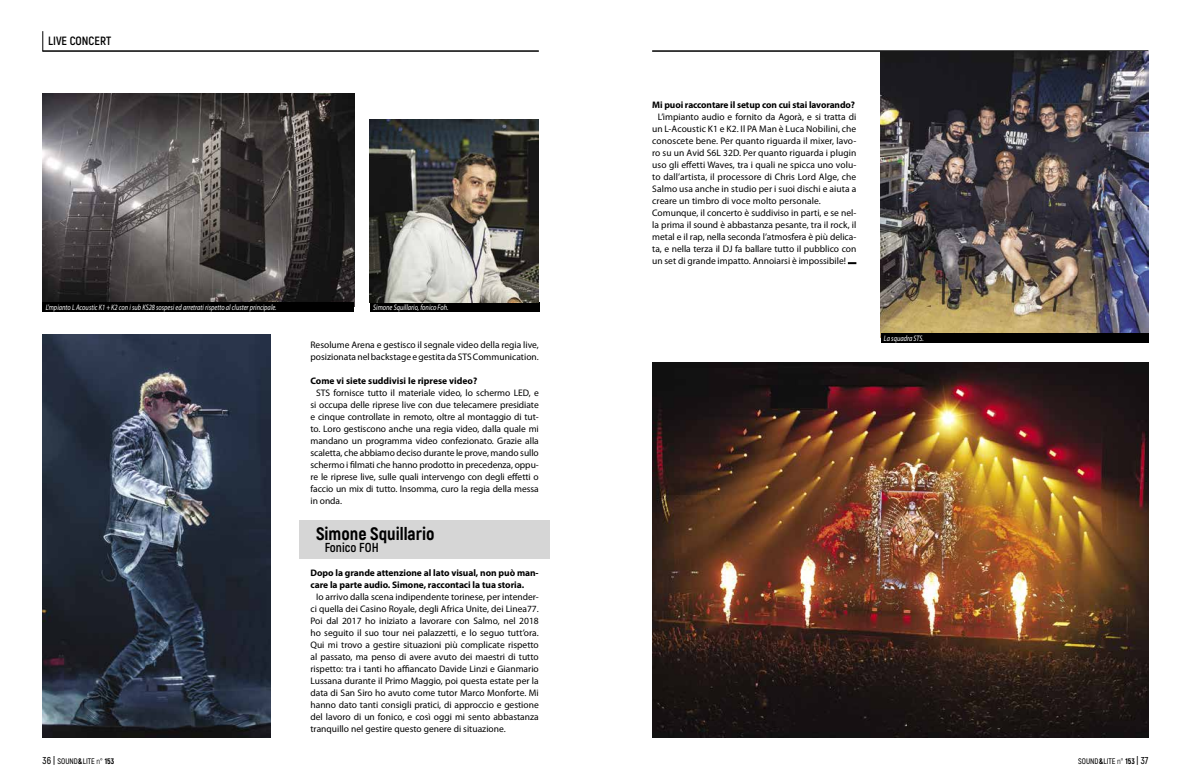
<style>
.page{position:relative;width:1191px;height:780px;background:#fff}
.page>*{position:absolute;margin:0;border:0;box-sizing:border-box;transform-origin:0 0}
.t1{font:800 18px "Akrobat";color:#000}
.t2{font:700 13px "Akrobat";color:#000}
.t3{font:700 12px "Akrobat";color:#000}
.t4{font:9.5px/12px "Myriad Pro";color:#000}
.t5{font:700 9.5px/12px "Myriad Pro";letter-spacing:-.005em;color:#000}
.t6{font:italic 8px "Myriad Pro";color:#fff;scale:.8 1}
.t7{font:600 8px "Akrobat";color:#000}
.s1{font-size:10px}
.s2{font-weight:800}
.s3{font-weight:400}
</style>
<div class="page">
<hr style="left:43px;top:51px;width:496px;height:1px;background:#000">
<hr style="left:652px;top:51px;width:496px;height:1px;background:#000">
<svg style="left:43px;top:31px;width:1px;height:20px"></svg>
<img style="left:652px;top:363px;width:496px;height:374px">
<img style="left:880px;top:51px;width:268px;height:282px">
<div style="left:880px;top:333px;width:268px;height:10px;background:#000"></div>
<div style="left:299px;top:520px;width:251px;height:25px;background:#d6d6d6"></div>
<div style="left:299px;top:540px;width:251px;height:18px;background:#d6d6d6"></div>
<div style="left:370px;top:302px;width:169px;height:10px;background:#000"></div>
<img style="left:370px;top:120px;width:169px;height:183px">
<svg style="left:848px;top:262px;width:8px;height:2px"></svg>
<img style="left:43px;top:93px;width:311px;height:209px">
<div style="left:42px;top:302px;width:312px;height:10px;background:#000"></div>
<img style="left:43px;top:334px;width:228px;height:403px">
<p class="t3" style="left:48px;top:33px;width:65px">LIVE CONCERT</p>
<p class="t6" style="left:46px;top:302px;width:290px">L'mpianto L Acoustic K1 + K2 con i sub KS28 sospesi ed arretrati rispetto al cluster principale.</p>
<p class="t6" style="left:373px;top:302px;width:96px">Simone Squillario, fonico Foh.</p>
<p class="t4" style="left:310px;top:339px;width:230px">Resolume Arena e gestisco il segnale video della regia live, posizionata nel backstage e gestita da STS Communication.</p>
<p class="t5" style="left:310px;top:374px;width:168px">Come vi siete suddivisi le riprese video?</p>
<p class="t4" style="left:310px;top:387px;width:230px;text-align:justify;text-indent:6px">STS fornisce tutto il materiale video, lo schermo LED, e si occupa delle riprese live con due telecamere presidiate e cinque controllate in remoto, oltre al montaggio di tut&shy;to. Loro gestiscono anche una regia video, dalla quale mi mandano un programma video confezionato. Grazie alla scaletta, che abbiamo deciso durante le prove, mando sullo schermo i filmati che hanno prodotto in precedenza, oppu&shy;re le riprese live, sulle quali intervengo con degli effetti o faccio un mix di tutto. Insomma, curo la regia della messa in onda.</p>
<h1 class="t1" style="left:316px;top:522px;width:120px">Simone Squillario</h1>
<h2 class="t2" style="left:325px;top:539px;width:56px">Fonico FOH</h2>
<p class="t5" style="left:310px;top:566px;width:230px">Dopo la grande attenzione al lato visual, non può man&shy;care la parte audio. Simone, raccontaci la tua storia.</p>
<p class="t4" style="left:310px;top:591px;width:230px;text-align:justify;text-indent:6px">Io arrivo dalla scena indipendente torinese, per intender&shy;ci quella dei Casino Royale, degli Africa Unite, dei Linea77.<br>Poi dal 2017 ho iniziato a lavorare con Salmo, nel 2018 ho seguito il suo tour nei palazzetti, e lo seguo tutt’ora.<br>Qui mi trovo a gestire situazioni più complicate rispetto al passato, ma penso di avere avuto dei maestri di tutto rispetto: tra i tanti ho affiancato Davide Linzi e Gianmario Lussana durante il Primo Maggio, poi questa estate per la data di San Siro ho avuto come tutor Marco Monforte. Mi hanno dato tanti consigli pratici, di approccio e gestione del lavoro di un fonico, e così oggi mi sento abbastanza tranquillo nel gestire questo genere di situazione.</p>
<p class="t5" style="left:652px;top:98px;width:204px">Mi puoi raccontare il setup con cui stai lavorando?</p>
<p class="t4" style="left:652px;top:111px;width:206px;text-indent:6px">L’impianto audio e fornito da Agorà, e si tratta di un L-Acoustic K1 e K2. Il PA Man è Luca Nobilini, che conoscete bene. Per quanto riguarda il mixer, lavo&shy;ro su un Avid S6L 32D. Per quanto riguarda i plugin uso gli effetti Waves, tra i quali ne spicca uno volu&shy;to dall’artista, il processore di Chris Lord Alge, che Salmo usa anche in studio per i suoi dischi e aiuta a creare un timbro di voce molto personale.<br>Comunque, il concerto è suddiviso in parti, e se nel&shy;la prima il sound è abbastanza pesante, tra il rock, il metal e il rap, nella seconda l’atmosfera è più delica&shy;ta, e nella terza il DJ fa ballare tutto il pubblico con un set di grande impatto. Annoiarsi è impossibile!</p>
<p class="t6" style="left:884px;top:333px;width:51px">La squadra STS.</p>
<p class="t7" style="left:43px;top:756px;width:73px"><span class="s1">36 |</span> SOUND<span class="s2">&amp;</span>LITE <span class="s3">n°</span> <span class="s2">153</span></p>
<p class="t7" style="left:1078px;top:756px;width:72px">SOUND<span class="s2">&amp;</span>LITE <span class="s3">n°</span> <span class="s2">153</span> <span class="s1">| 37</span></p>
</div>
